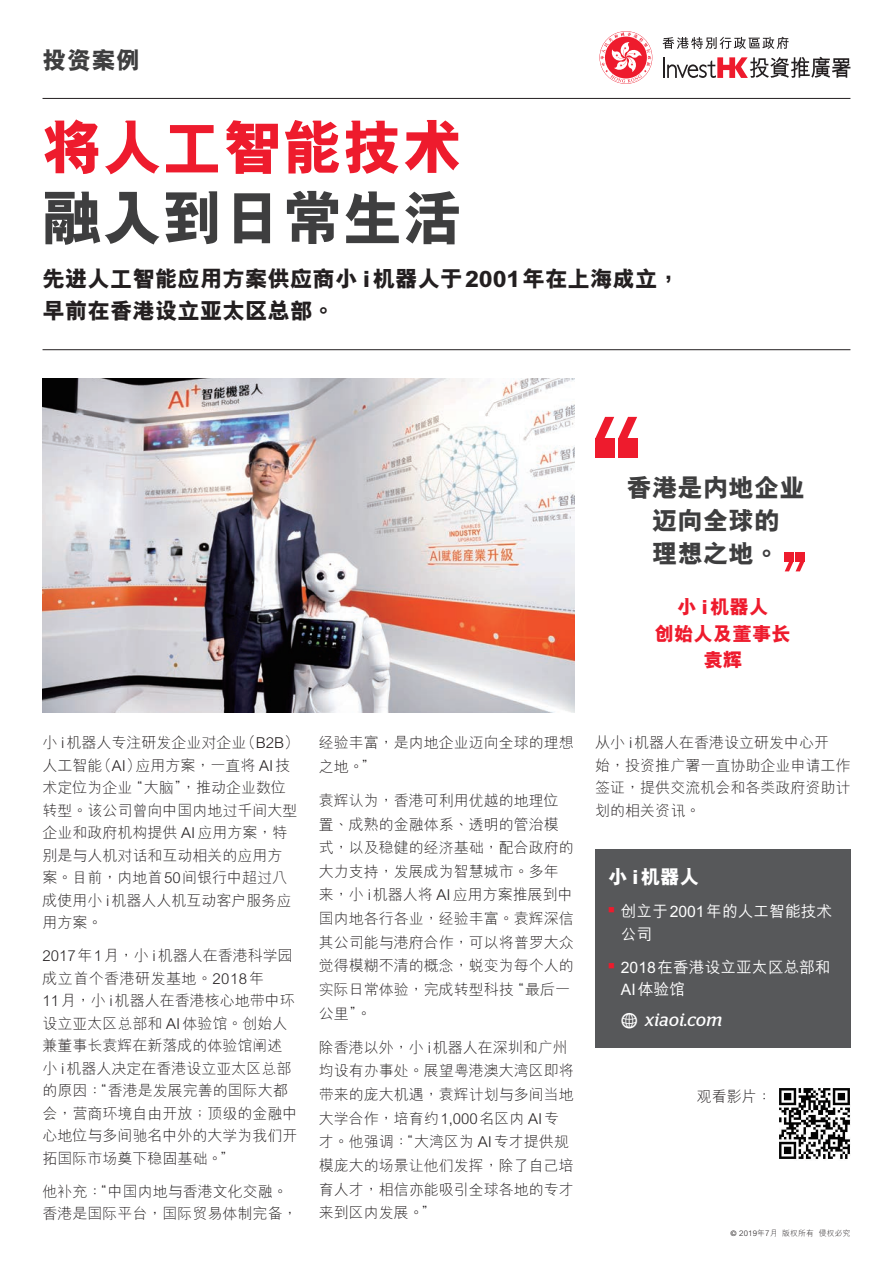
<style>
.page{position:relative;width:893px;height:1263px;background:#fff}
.page>*{position:absolute;margin:0;border:0;box-sizing:border-box;transform-origin:0 0}
.t1{font:800 60px "M Hei HKS";color:#ee1b2d}
.t2{font:800 60px "M Hei HKS";color:#3e3e3f}
.t3{font:800 25.5px/33px "M Hei HKS";color:#3e3e3f;text-align:center}
.t4{font:800 24px "M Hei HKS";color:#3e3e3f}
.t5{font:800 22.5px/31.5px "M Hei HKS";color:#231f20}
.t6{font:800 19.5px/26.7px "M Hei HKS";color:#ee1b2d;text-align:center}
.t7{font:800 19.5px "M Hei HKS";color:#fff}
.t8{font:italic 18px "Stag";letter-spacing:.02em;color:#fff}
.t9{font:500 15.75px/22.5px "M Hei HKS";color:#fff}
.t10{font:300 15px/22.5px "M Hei HKS";color:#231f20}
.t11{font:300 7.8px "M Hei HKS";letter-spacing:.02em;color:#231f20}
.s1{font-family:"Modern Pictograms";font-style:normal;font-size:24px}
.s2{font-family:"Frutiger"}
</style>
<div class="page">
<svg style="left:662px;top:37px;width:127px;height:12px"></svg>
<svg style="left:600px;top:32px;width:51px;height:51px"></svg>
<hr style="left:663px;top:57px;width:2px;height:21px;background:#231f20">
<svg style="left:667px;top:57px;width:183px;height:21px"></svg>
<hr style="left:43px;top:98px;width:807px;height:1px;background:#231f20">
<div style="left:595px;top:438px;width:19px;height:20px;background:#ee1b2d"></div>
<div style="left:618px;top:438px;width:19px;height:20px;background:#ee1b2d"></div>
<svg style="left:595px;top:417px;width:42px;height:21px"></svg>
<div style="left:795px;top:552px;width:10px;height:9px;background:#ee1b2d"></div>
<div style="left:784px;top:552px;width:10px;height:9px;background:#ee1b2d"></div>
<svg style="left:785px;top:561px;width:20px;height:10px"></svg>
<hr style="left:43px;top:349px;width:807px;height:1px;background:#231f20">
<div style="left:595px;top:849px;width:255px;height:199px;background:#57585a"></div>
<img style="left:779px;top:1088px;width:71px;height:71px">
<img style="left:43px;top:378px;width:531px;height:334px">
<h3 class="t4" style="left:43px;top:44px;width:99px">投資案例</h3>
<h1 class="t1" style="left:43px;top:107px;width:421px">將人工智能技術</h1>
<h1 class="t2" style="left:43px;top:178px;width:421px">融入到日常生活</h1>
<h3 class="t5" style="left:43px;top:263px;width:639px">先進人工智能應用方案供應商小 i機器人於2001年在上海成立，早前在香港設立亞太區總部。</h3>
<h2 class="t3" style="left:626px;top:471px;width:180px">香港是內地企業邁向全球的<br>理想之地。</h2>
<h3 class="t6" style="left:655px;top:593px;width:138px">小 i機器人<br>創始人及董事長袁輝</h3>
<p class="t10" style="left:43px;top:731px;width:258px">小 i機器人專注研發企業對企業（B2B）人工智能（AI）應用方案，一直將 AI技術定位為企業“大腦”，推動企業數位轉型。該公司曾向中國內地過千間大型企業和政府機構提供 AI應用方案，特別是與人機對話和互動相關的應用方案。目前，內地首50間銀行中超過八成使用小 i機器人人機互動客戶服務應用方案。</p>
<p class="t10" style="left:43px;top:944px;width:257px">2017年1月，小 i機器人在香港科學園成立首個香港研發基地。2018年<br>11月，小 i機器人在香港核心地帶中環設立亞太區總部和 AI體驗館。創始人兼董事長袁輝在新落成的體驗館闡述小 i機器人決定在香港設立亞太區總部的原因：“香港是發展完善的國際大都會，營商環境自由開放；頂級的金融中心地位與多間馳名中外的大學為我們開拓國際市場奠下穩固基礎。”</p>
<p class="t10" style="left:43px;top:1179px;width:257px">他補充：“中國內地與香港文化交融。香港是國際平台，國際貿易體制完備，</p>
<p class="t10" style="left:319px;top:730px;width:256px;line-height:23.7px">經驗豐富，是內地企業邁向全球的理想之地。”</p>
<p class="t10" style="left:319px;top:788px;width:256px;line-height:23.7px">袁輝認為，香港可利用優越的地理位置、成熟的金融體系、透明的管治模式，以及穩健的經濟基礎，配合政府的大力支持，發展成為智慧城市。多年來，小 i機器人將 AI應用方案推展到中國內地各行各業，經驗豐富。袁輝深信其公司能與港府合作，可以將普羅大眾覺得模糊不清的概念，蛻變為每個人的實際日常體驗，完成轉型科技“最後一公里”。</p>
<p class="t10" style="left:319px;top:1035px;width:256px;line-height:23.7px">除香港以外，小 i機器人在深圳和廣州均設有辦事處。展望粵港澳大灣區即將帶來的龐大機遇，袁輝計劃與多間當地大學合作，培育約1,000名區內 AI專才。他強調：“大灣區為 AI專才提供規模龐大的場景讓他們發揮，除了自己培育人才，相信亦能吸引全球各地的專才來到區內發展。”</p>
<p class="t10" style="left:595px;top:731px;width:257px">從小 i機器人在香港設立研發中心開<br>始，投資推廣署一直協助企業申請工作簽證，提供交流機會和各類政府資助計劃的相關資訊。</p>
<h3 class="t7" style="left:608px;top:864px;width:93px">小 i機器人</h3>
<p class="t9" style="left:621px;top:899px;width:213px;text-indent:-13px"><sup>■</sup> 創立於2001年的人工智能技術公司</p>
<p class="t9" style="left:621px;top:955px;width:211px;text-indent:-13px"><sup>■</sup> 2018在香港設立亞太區總部和<br>AI體驗館</p>
<p class="t8" style="left:620px;top:1010px;width:104px"><span class="s1">w</span> xiaoi.com</p>
<p class="t10" style="left:697px;top:1084px;width:76px">觀看影片：</p>
<p class="t11" style="left:731px;top:1227px;width:121px"><span class="s2">©</span> 2019年7月 版權所有 侵權必究</p>
</div>
